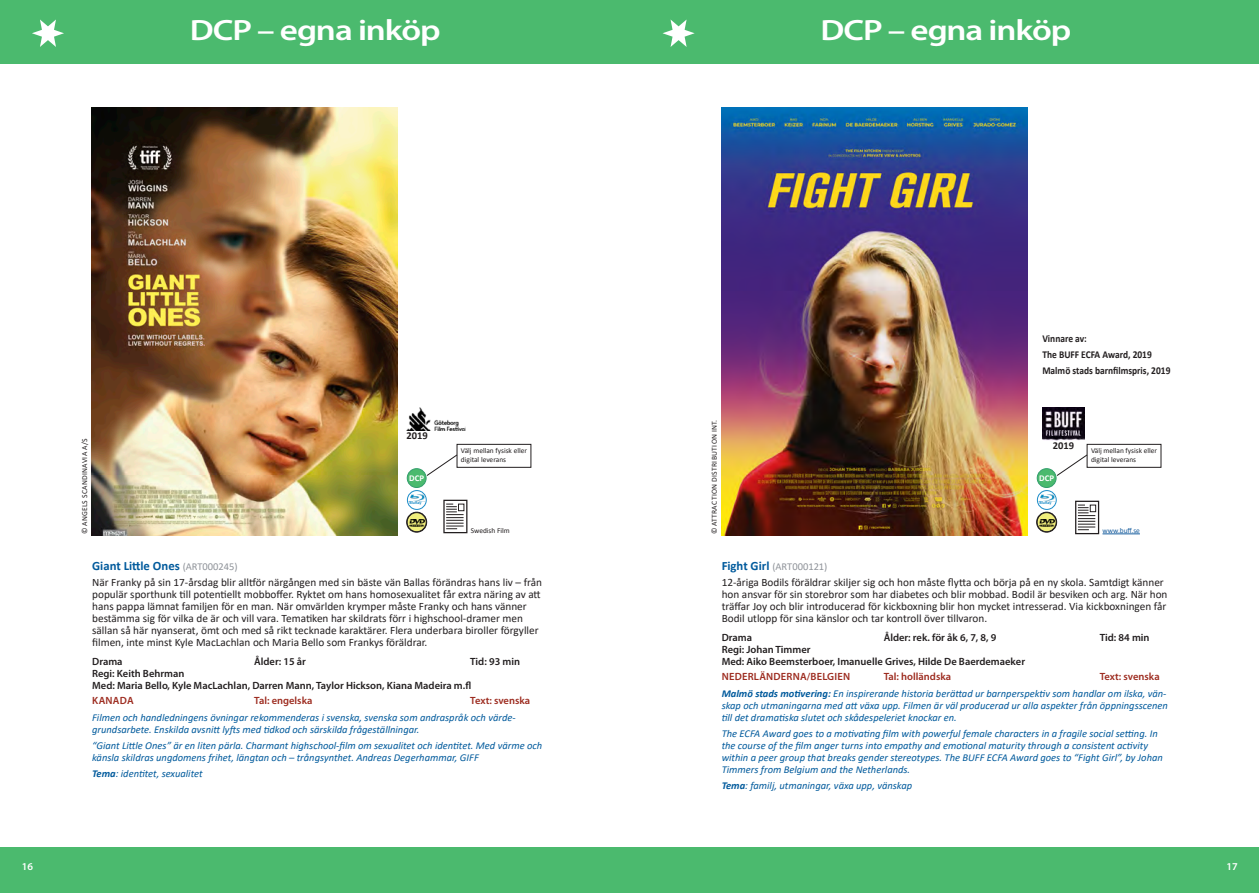
<style>
.page{position:relative;width:1259px;height:893px;background:#fff}
.page>*{position:absolute;margin:0;border:0;box-sizing:border-box;transform-origin:0 0}
.t1{font:600 29.4px "Myriad Pro";letter-spacing:-.03em;color:#fff;scale:1.19 1}
.t2{font:700 12.75px "Calibri";color:#005a9c}
.t3{font:11.25px/12px "Calibri";color:#231f20}
.t4{font:italic 10.5px/12px "Calibri";color:#005a9c}
.t5{font:600 10.5px/12px "Myriad Pro";color:#231f20}
.t6{font:700 10.5px/16.2px "Calibri";color:#231f20;scale:.9 1}
.t7{font:600 10.5px "Myriad Pro";color:#9d2c20}
.t8{font:600 10.5px "Myriad Pro";letter-spacing:.02em;color:#9d2c20}
.t9{font:10.5px "Calibri";color:#8f9399}
.t10{font:700 10.5px "Calibri";color:#231f20}
.t11{font:600 10.5px "Myriad Pro";color:#fff}
.t12{font:700 8.85px "Calibri";color:#fff}
.t13{font:7.65px "Calibri";letter-spacing:.04em;color:#231f20}
.t14{font:7.35px/9px "Calibri";color:#231f20}
.t15{font:7.35px "Calibri";color:#175d9e}
.t16{font:700 4.2px "Calibri";color:#1b8cc8}
.s1{font-weight:400;font-size:10.5px;color:#8f9399}
.s2{font-weight:700}
.s3{font-weight:700;font-size:12.75px;color:#005a9c}
</style>
<div class="page">
<div style="left:0;top:0;width:629px;height:63px;background:#4bba6e"></div>
<div style="left:0;top:847px;width:629px;height:46px;background:#4bba6e"></div>
<div style="left:630px;top:847px;width:629px;height:46px;background:#4bba6e"></div>
<div style="left:630px;top:0;width:629px;height:63px;background:#4bba6e"></div>
<svg style="left:32px;top:19px;width:32px;height:28px"></svg>
<svg style="left:662px;top:19px;width:32px;height:28px"></svg>
<img style="left:721px;top:108px;width:306px;height:427px">
<img style="left:1042px;top:408px;width:42px;height:33px">
<svg style="left:1077px;top:504px;width:20px;height:27px"></svg>
<div style="left:1075px;top:501px;width:24px;height:33px;border:1px solid #231f20"></div>
<div style="left:1090px;top:505px;width:6px;height:7px;border:1px solid #231f20"></div>
<svg style="left:1078px;top:505px;width:17px;height:25px"></svg>
<hr style="left:1102px;top:534px;width:38px;height:1px;background:#175d9e">
<div style="left:1037px;top:469px;width:19px;height:18px;background:#4bba6e;border-radius:50%"></div>
<div style="left:1037px;top:468px;width:19px;height:20px;border:1px solid #339e6d;border-radius:50%"></div>
<img style="left:1039px;top:495px;width:15px;height:6px">
<div style="left:1037px;top:490px;width:19px;height:20px;border:1px solid #1b8cc8;border-radius:50%"></div>
<svg style="left:1037px;top:512px;width:19px;height:20px"></svg>
<div style="left:1036px;top:512px;width:20px;height:20px;border:1px solid #231f20;border-radius:50%"></div>
<div style="left:1037px;top:512px;width:19px;height:20px;border:1px solid #231f20;border-radius:50%"></div>
<img style="left:1039px;top:519px;width:15px;height:7px">
<img style="left:92px;top:108px;width:306px;height:427px">
<img style="left:407px;top:408px;width:58px;height:22px">
<svg style="left:446px;top:503px;width:19px;height:27px"></svg>
<div style="left:443px;top:500px;width:24px;height:33px;border:1px solid #231f20"></div>
<div style="left:458px;top:504px;width:6px;height:7px;border:1px solid #231f20"></div>
<svg style="left:446px;top:504px;width:17px;height:25px"></svg>
<div style="left:407px;top:469px;width:19px;height:18px;background:#4bba6e;border-radius:50%"></div>
<div style="left:407px;top:468px;width:19px;height:20px;border:1px solid #339e6d;border-radius:50%"></div>
<img style="left:409px;top:495px;width:16px;height:6px">
<div style="left:407px;top:490px;width:20px;height:20px;border:1px solid #1b8cc8;border-radius:50%"></div>
<svg style="left:407px;top:512px;width:19px;height:20px"></svg>
<div style="left:406px;top:512px;width:21px;height:20px;border:1px solid #231f20;border-radius:50%"></div>
<div style="left:407px;top:512px;width:19px;height:20px;border:1px solid #231f20;border-radius:50%"></div>
<img style="left:409px;top:519px;width:15px;height:7px">
<svg style="left:426px;top:454px;width:31px;height:22px"></svg>
<div style="left:457px;top:444px;width:74px;height:24px;border:1px solid #231f20"></div>
<svg style="left:1056px;top:455px;width:30px;height:21px"></svg>
<div style="left:1086px;top:444px;width:75px;height:24px;border:1px solid #231f20"></div>
<h1 class="t1" style="left:190px;top:12px;width:212px">DCP – egna inköp</h1>
<h1 class="t1" style="left:820px;top:12px;width:212px">DCP – egna inköp</h1>
<p class="t13" style="left:79px;top:534px;width:97px;rotate:-90deg">© ANGELS SCANDINAVIA A/S</p>
<p class="t10" style="left:406px;top:428px;width:23px">2019</p>
<p class="t12" style="left:409px;top:472px;width:16px">DCP</p>
<p class="t16" style="left:409px;top:500px;width:13px">BluRay</p>
<p class="t6" style="left:1042px;top:330px;width:144px">Vinnare av:<br>The BUFF ECFA Award, 2019<br>Malmö stads barnfilmspris, 2019</p>
<p class="t13" style="left:709px;top:534px;width:116px;rotate:-90deg">© ATTRACTION DISTRIBUTION INT.</p>
<p class="t10" style="left:1053px;top:438px;width:23px">2019</p>
<p class="t14" style="left:461px;top:446px;width:68px">Välj mellan fysisk eller digital leverans</p>
<p class="t14" style="left:1091px;top:446px;width:68px">Välj mellan fysisk eller digital leverans</p>
<p class="t12" style="left:1039px;top:472px;width:16px">DCP</p>
<p class="t16" style="left:1039px;top:500px;width:13px">BluRay</p>
<p class="t15" style="left:1102px;top:525px;width:39px">www.buff.se</p>
<p class="t14" style="left:471px;top:526px;width:41px">Swedish Film</p>
<p class="t2" style="left:92px;top:556px;width:147px">Giant Little Ones <span class="s1">(ART000245)</span></p>
<p class="t3" style="left:92px;top:576px;width:451px">När Franky på sin 17-årsdag blir alltför närgången med sin bäste vän Ballas förändras hans liv – från populär sporthunk till potentiellt mobboffer. Ryktet om hans homosexualitet får extra näring av att hans pappa lämnat familjen för en man. När omvärlden krymper måste Franky och hans vänner bestämma sig för vilka de är och vill vara. Tematiken har skildrats förr i highschool-dramer men sällan så här nyanserat, ömt och med så rikt tecknade karaktärer. Flera underbara biroller förgyller filmen, inte minst Kyle MacLachlan och Maria Bello som Frankys föräldrar.</p>
<p class="t5" style="left:92px;top:655px;width:32px">Drama</p>
<p class="t5" style="left:254px;top:655px;width:53px">Ålder: 15 år</p>
<p class="t5" style="left:470px;top:655px;width:51px">Tid: 93 min</p>
<p class="t5" style="left:92px;top:667px;width:380px">Regi: Keith Behrman<br>Med: Maria Bello, Kyle MacLachlan, Darren Mann, Taylor Hickson, Kiana Madeira m.fl</p>
<p class="t7" style="left:92px;top:694px;width:43px">KANADA</p>
<p class="t7" style="left:254px;top:694px;width:60px">Tal: engelska</p>
<p class="t7" style="left:470px;top:694px;width:61px">Text: svenska</p>
<p class="t4" style="left:92px;top:711px;width:425px">Filmen och handledningens övningar rekommenderas i svenska, svenska som andraspråk och värde&shy;grundsarbete. Enskilda avsnitt lyfts med tidkod och särskilda frågeställningar.</p>
<p class="t4" style="left:92px;top:739px;width:451px">“Giant Little Ones” är en liten pärla. Charmant highschool-film om sexualitet och identitet. Med värme och känsla skildras ungdomens frihet, längtan och – trångsynthet. Andreas Degerhammar, GIFF</p>
<p class="t4" style="left:92px;top:767px;width:112px"><span class="s2">Tema</span>: identitet, sexualitet</p>
<p class="t9" style="left:721px;top:559px;width:107px"><span class="s3">Fight Girl</span> (ART000121)</p>
<p class="t3" style="left:721px;top:576px;width:447px">12-åriga Bodils föräldrar skiljer sig och hon måste flytta och börja på en ny skola. Samtdigt känner hon ansvar för sin storebror som har diabetes och blir mobbad. Bodil är besviken och arg. När hon träffar Joy och blir introducerad för kickboxning blir hon mycket intresserad. Via kickboxningen får Bodil utlopp för sina känslor och tar kontroll över tillvaron.</p>
<p class="t5" style="left:721px;top:631px;width:32px">Drama</p>
<p class="t5" style="left:883px;top:631px;width:114px">Ålder: rek. för åk 6, 7, 8, 9</p>
<p class="t5" style="left:1099px;top:631px;width:51px">Tid: 84 min</p>
<p class="t5" style="left:721px;top:643px;width:305px">Regi: Johan Timmer<br>Med: Aiko Beemsterboer, Imanuelle Grives, Hilde De Baerdemaeker</p>
<p class="t8" style="left:722px;top:670px;width:130px">NEDERLÄNDERNA/BELGIEN</p>
<p class="t7" style="left:883px;top:670px;width:69px">Tal: holländska</p>
<p class="t7" style="left:1099px;top:670px;width:61px">Text: svenska</p>
<p class="t4" style="left:721px;top:687px;width:448px"><span class="s2">Malmö stads motivering:</span> En inspirerande historia berättad ur barnperspektiv som handlar om ilska, vän&shy;skap och utmaningarna med att växa upp. Filmen är väl producerad ur alla aspekter från öppningsscenen till det dramatiska slutet och skådespeleriet knockar en.</p>
<p class="t4" style="left:721px;top:727px;width:443px">The ECFA Award goes to a motivating film with powerful female characters in a fragile social setting. In the course of the film anger turns into empathy and emotional maturity through a consistent activity within a peer group that breaks gender stereotypes. The BUFF ECFA Award goes to “Fight Girl”, by Johan Timmers from Belgium and the Netherlands.</p>
<p class="t4" style="left:721px;top:779px;width:192px"><span class="s2">Tema</span>: familj, utmaningar, växa upp, vänskap</p>
<p class="t11" style="left:22px;top:859px;width:13px">16</p>
<p class="t11" style="left:1226px;top:859px;width:13px">17</p>
</div>
